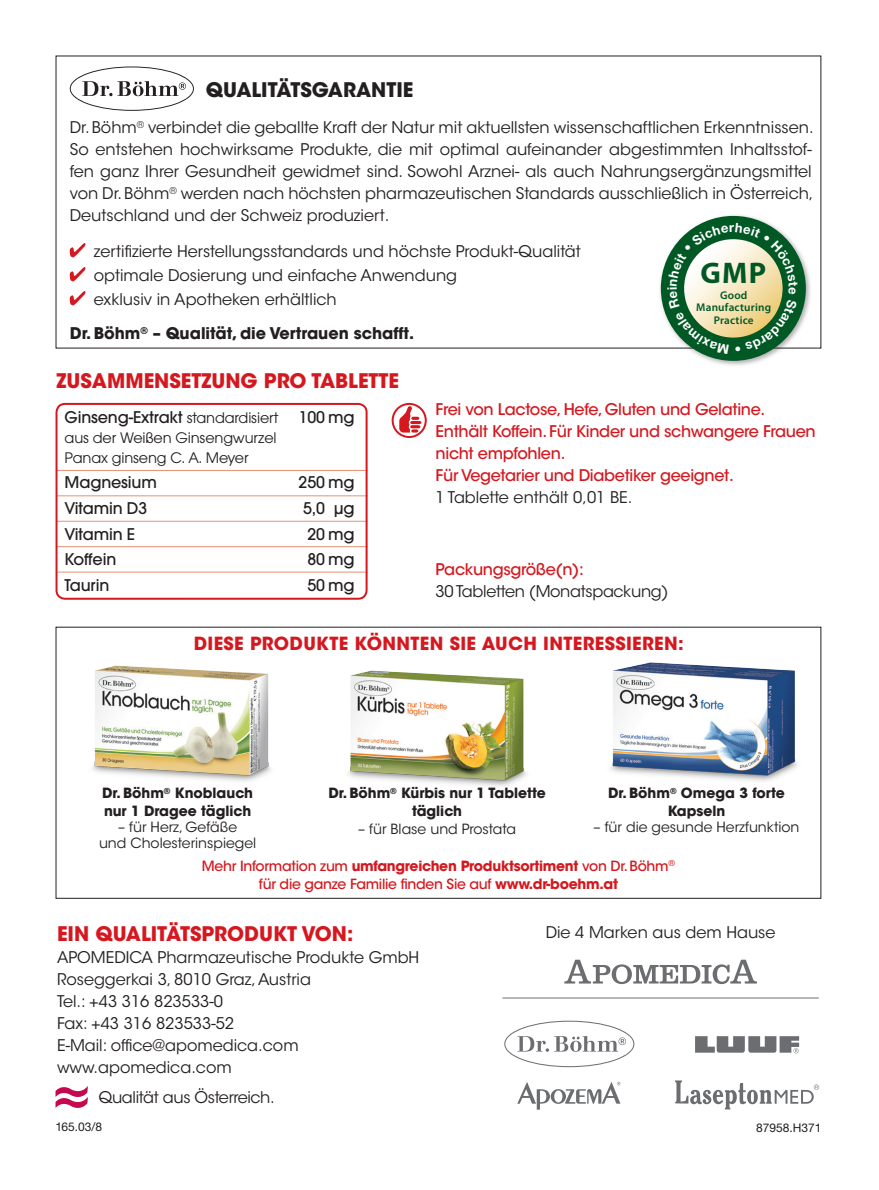
<style>
.page{position:relative;width:879px;height:1190px;background:#fff}
.page>*{position:absolute;margin:0;border:0;box-sizing:border-box;transform-origin:0 0}
.t1{font:700 30px "Myriad Pro";color:#005824}
.t2{font:700 20px "ITC Avant Garde Std";color:#d5181f}
.t3{font:700 20px "ITC Avant Garde Std";color:#231f20}
.t4{font:700 18px "ITC Avant Garde Std";letter-spacing:.02em;color:#d5181f}
.t5{font:16px/22px "ITC Avant Garde Std";color:#231f20}
.t6{font:500 16px/22px "ITC Avant Garde Std";letter-spacing:-.02em;color:#d5181f}
.t7{font:500 16px "Avant Garde";letter-spacing:-.01em;color:#231f20}
.t8{font:16px "ITC Avant Garde Std";letter-spacing:-.02em;color:#231f20}
.t9{font:16px/19.6px "Avant Gard";letter-spacing:-.01em;color:#231f20}
.t10{font:700 16px "ITC Avant Garde Std";color:#231f20}
.t11{font:500 14px/18px "ITC Avant Garde Std";letter-spacing:-.02em;color:#d5181f;text-align:center}
.t12{font:700 14px/18px "ITC Avant Garde Std";color:#231f20;text-align:center}
.t13{font:14px/16px "ITC Avant Garde Std";color:#231f20;text-align:center}
.t14{font:12px "Helvetica Neue CE";color:#231f20}
.t15{font:600 11.2px/12.4px "Myriad Pro";letter-spacing:.02em;color:#005824;text-align:center}
.s1{font-family:"Avant Gard";font-weight:400}
.s2{font-weight:700}
</style>
<div class="page">
<svg style="left:70px;top:243px;width:15px;height:14px"></svg>
<svg style="left:70px;top:267px;width:15px;height:14px"></svg>
<svg style="left:70px;top:291px;width:15px;height:14px"></svg>
<div style="left:658px;top:214px;width:154px;height:153px;background:#231f20;opacity:.35"></div>
<div style="left:660px;top:216px;width:145px;height:145px;background:#005824;border-radius:50%"></div>
<svg style="left:70px;top:66px;width:124px;height:45px"></svg>
<hr style="left:56px;top:470px;width:311px;height:1px;background:#e98f74">
<hr style="left:56px;top:495px;width:311px;height:1px;background:#e98f74">
<hr style="left:56px;top:521px;width:311px;height:1px;background:#e98f74">
<hr style="left:56px;top:546px;width:311px;height:1px;background:#e98f74">
<hr style="left:56px;top:572px;width:311px;height:1px;background:#e98f74">
<div style="left:55px;top:403px;width:312px;height:197px;border:2px solid #d5181f;border-radius:9px"></div>
<svg style="left:399px;top:406px;width:22px;height:27px"></svg>
<div style="left:391px;top:403px;width:35px;height:35px;border:2px solid #d5181f;border-radius:50%"></div>
<svg style="left:564px;top:960px;width:192px;height:24px"></svg>
<svg style="left:517px;top:1082px;width:103px;height:28px"></svg>
<svg style="left:695px;top:1036px;width:104px;height:17px"></svg>
<svg style="left:675px;top:1080px;width:144px;height:29px"></svg>
<hr style="left:502px;top:998px;width:316px;height:1px;background:#6c6d70">
<svg style="left:504px;top:1021px;width:130px;height:46px"></svg>
<img style="left:348px;top:670px;width:179px;height:116px">
<img style="left:610px;top:662px;width:188px;height:119px">
<img style="left:92px;top:665px;width:179px;height:116px">
<svg style="left:55px;top:1086px;width:33px;height:22px"></svg>
<svg style="left:667px;top:223px;width:130px;height:131px"></svg>
<p class="t3" style="left:206px;top:77px;width:209px">QUALITÄTSGARANTIE</p>
<p class="t5" style="left:70px;top:117px;width:745px;text-align:justify">Dr. Böhm<sup>®</sup> verbindet die geballte Kraft der Natur mit aktuellsten wissenschaftlichen Erkenntnissen.<br>So entstehen hochwirksame Produkte, die mit optimal aufeinander abgestimmten Inhaltsstof&shy;fen ganz Ihrer Gesundheit gewidmet sind. Sowohl Arznei- als auch Nahrungsergänzungsmittel von Dr. Böhm<sup>®</sup> werden nach höchsten pharmazeutischen Standards ausschließlich in Österreich, Deutschland und der Schweiz produziert.</p>
<p class="t5" style="left:94px;top:240px;width:488px;line-height:24px">zertifizierte Herstellungsstandards und höchste Produkt-Qualität optimale Dosierung und einfache Anwendung<br>exklusiv in Apotheken erhältlich</p>
<p class="t10" style="left:70px;top:323px;width:346px">Dr. Böhm<sup>®</sup> – Qualität, die Vertrauen schafft.</p>
<h1 class="t1" style="left:700px;top:256px;width:67px">GMP</h1>
<p class="t15" style="left:696px;top:289px;width:77px">Good<br>Manufacturing<br>Practice</p>
<p class="t2" style="left:56px;top:368px;width:344px">ZUSAMMENSETZUNG PRO TABLETTE</p>
<p class="t7" style="left:65px;top:408px;width:215px">Ginseng-Extrakt <span class="s1">standardisiert</span></p>
<p class="t7" style="left:298px;top:408px;width:58px">100 mg</p>
<p class="t9" style="left:65px;top:428px;width:213px">aus der Weißen Ginsengwurzel<br>Panax ginseng C. A. Meyer</p>
<p class="t7" style="left:65px;top:473px;width:94px">Magnesium</p>
<p class="t7" style="left:298px;top:473px;width:58px">250 mg</p>
<p class="t7" style="left:65px;top:498px;width:84px">Vitamin D3</p>
<p class="t7" style="left:303px;top:498px;width:53px">5,0 µg</p>
<p class="t7" style="left:65px;top:524px;width:72px">Vitamin E</p>
<p class="t7" style="left:307px;top:524px;width:49px">20 mg</p>
<p class="t7" style="left:65px;top:550px;width:53px">Koffein</p>
<p class="t7" style="left:307px;top:550px;width:49px">80 mg</p>
<p class="t7" style="left:65px;top:575px;width:46px">Taurin</p>
<p class="t7" style="left:307px;top:575px;width:49px">50 mg</p>
<p class="t6" style="left:435px;top:399px;width:381px">Frei von Lactose, Hefe, Gluten und Gelatine.<br>Enthält Koffein. Für Kinder und schwangere Frauen nicht empfohlen.<br>Für Vegetarier und Diabetiker geeignet.</p>
<p class="t5" style="left:435px;top:487px;width:198px">1 Tablette enthält 0,01 BE.</p>
<p class="t6" style="left:435px;top:558px;width:150px">Packungsgröße(n):</p>
<p class="t8" style="left:435px;top:581px;width:234px">30 Tabletten (Monatspackung)</p>
<p class="t4" style="left:194px;top:632px;width:491px">DIESE PRODUKTE KÖNNTEN SIE AUCH INTERESSIEREN:</p>
<p class="t12" style="left:102px;top:784px;width:152px;text-align:left">Dr. Böhm<sup>®</sup> Knoblauch nur 1 Dragee täglich</p>
<p class="t13" style="left:99px;top:819px;width:159px">– für Herz, Gefäße<br>und Cholesterinspiegel</p>
<p class="t12" style="left:328px;top:784px;width:219px">Dr. Böhm<sup>®</sup> Kürbis nur 1 Tablette täglich</p>
<p class="t13" style="left:358px;top:821px;width:159px">– für Blase und Prostata</p>
<p class="t12" style="left:608px;top:784px;width:178px">Dr. Böhm<sup>®</sup> Omega 3 forte<br>Kapseln</p>
<p class="t13" style="left:593px;top:819px;width:207px">– für die gesunde Herzfunktion</p>
<p class="t11" style="left:202px;top:857px;width:474px">Mehr Information zum <span class="s2">umfangreichen Produktsortiment</span> von Dr. Böhm<sup>® </sup>für die ganze Familie finden Sie auf <span class="s2">www.dr-boehm.at</span></p>
<p class="t2" style="left:57px;top:920px;width:298px">EIN QUALITÄTSPRODUKT VON:</p>
<p class="t5" style="left:57px;top:946px;width:364px">APOMEDICA Pharmazeutische Produkte GmbH<br>Roseggerkai 3, 8010 Graz, Austria<br>Tel.: +43 316 823533-0<br>Fax: +43 316 823533-52<br>E-Mail: office@apomedica.com www.apomedica.com</p>
<p class="t8" style="left:98px;top:1087px;width:178px">Qualität aus Österreich.</p>
<p class="t5" style="left:545px;top:921px;width:231px">Die 4 Marken aus dem Hause</p>
<p class="t14" style="left:55px;top:1119px;width:48px">165.03/8</p>
<p class="t14" style="left:756px;top:1121px;width:67px">87958.H371</p>
</div>
